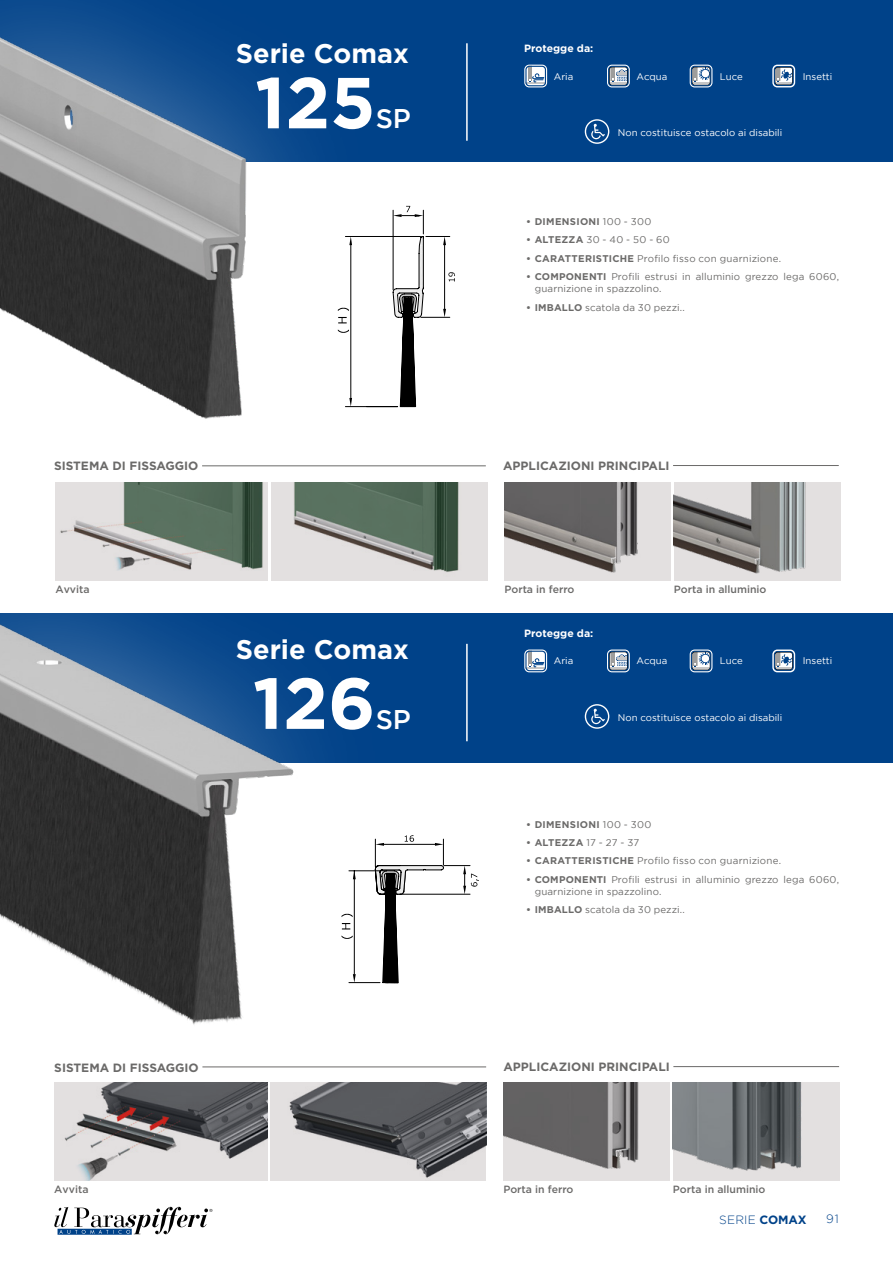
<style>
.page{position:relative;width:893px;height:1263px;background:#fff}
.page>*{position:absolute;margin:0;border:0;box-sizing:border-box;transform-origin:0 0}
.t1{font:700 72px "Gotham";color:#fff}
.t2{font:700 27px "Gotham";color:#fff}
.t3{font:500 27px "Gotham";color:#fff}
.t4{font:700 12px "Gotham";color:#6b6a69}
.t5{font:300 12px "Gotham";letter-spacing:.015em;color:#004289}
.t6{font:500 10.5px "Gotham";color:#6b6a69}
.t7{font:700 10.5px "Gotham";color:#fff}
.t8{font:9.75px/12px "Gotham";letter-spacing:.015em;color:#6b6a69}
.t9{font:700 9.75px "Gotham";letter-spacing:.03em;color:#6b6a69}
.t10{font:9.6px "Gotham";color:#fff}
.s1{font-weight:400}
.s2{font-weight:700}
</style>
<div class="page">
<svg style="left:54px;top:1207px;width:158px;height:28px"></svg>
<div style="left:503px;top:1082px;width:167px;height:99px;background:#e3e0e0"></div>
<img style="left:503px;top:1082px;width:136px;height:87px">
<div style="left:673px;top:1082px;width:166px;height:99px;background:#e3e0e0"></div>
<img style="left:673px;top:1082px;width:129px;height:89px">
<img style="left:55px;top:1148px;width:213px;height:33px">
<img style="left:271px;top:1082px;width:215px;height:99px">
<div style="left:0;top:0;width:893px;height:162px;background:#004289"></div>
<hr style="left:466px;top:43px;width:2px;height:98px;background:#fff">
<div style="left:0;top:0;width:377px;height:543px;background:#fff;opacity:.37"></div>
<img style="left:0;top:0;width:285px;height:426px">
<div style="left:0;top:613px;width:893px;height:149px;background:#004289"></div>
<hr style="left:466px;top:644px;width:2px;height:97px;background:#fff">
<div style="left:0;top:500px;width:404px;height:648px;background:#fff;opacity:.37"></div>
<img style="left:0;top:613px;width:306px;height:413px">
<div style="left:334px;top:783px;width:153px;height:247px;background:#fff"></div>
<svg style="left:375px;top:835px;width:104px;height:148px"></svg>
<hr style="left:349px;top:870px;width:38px;height:1px;background:#000">
<hr style="left:349px;top:982px;width:31px;height:1px;background:#000">
<hr style="left:354px;top:871px;width:1px;height:103px;background:#000">
<svg style="left:353px;top:871px;width:3px;height:8px"></svg>
<svg style="left:353px;top:974px;width:3px;height:8px"></svg>
<svg style="left:342px;top:935px;width:11px;height:4px"></svg>
<svg style="left:342px;top:923px;width:8px;height:6px"></svg>
<svg style="left:342px;top:914px;width:11px;height:3px"></svg>
<div style="left:311px;top:173px;width:165px;height:247px;background:#fff"></div>
<svg style="left:393px;top:206px;width:62px;height:201px"></svg>
<hr style="left:345px;top:406px;width:53px;height:1px;background:#000">
<hr style="left:345px;top:236px;width:76px;height:1px;background:#000">
<hr style="left:351px;top:245px;width:1px;height:153px;background:#000">
<svg style="left:349px;top:398px;width:3px;height:9px"></svg>
<svg style="left:349px;top:237px;width:3px;height:8px"></svg>
<svg style="left:338px;top:330px;width:11px;height:3px"></svg>
<svg style="left:338px;top:317px;width:9px;height:6px"></svg>
<svg style="left:338px;top:308px;width:11px;height:3px"></svg>
<div style="left:504px;top:482px;width:167px;height:99px;background:#e3e0e0"></div>
<img style="left:504px;top:482px;width:134px;height:91px">
<div style="left:674px;top:482px;width:166px;height:99px;background:#e3e0e0"></div>
<img style="left:674px;top:482px;width:132px;height:92px">
<img style="left:55px;top:482px;width:213px;height:99px">
<img style="left:271px;top:482px;width:216px;height:99px">
<svg style="left:690px;top:649px;width:22px;height:23px"></svg>
<svg style="left:691px;top:651px;width:20px;height:20px"></svg>
<svg style="left:772px;top:649px;width:23px;height:23px"></svg>
<svg style="left:774px;top:651px;width:20px;height:20px"></svg>
<svg style="left:607px;top:649px;width:23px;height:23px"></svg>
<svg style="left:608px;top:651px;width:21px;height:20px"></svg>
<svg style="left:524px;top:649px;width:23px;height:23px"></svg>
<svg style="left:525px;top:651px;width:21px;height:20px"></svg>
<svg style="left:585px;top:705px;width:24px;height:23px"></svg>
<div style="left:585px;top:704px;width:24px;height:25px;border:1px solid #fff;border-radius:50%"></div>
<svg style="left:591px;top:709px;width:14px;height:15px"></svg>
<svg style="left:690px;top:65px;width:22px;height:22px"></svg>
<svg style="left:691px;top:66px;width:20px;height:20px"></svg>
<svg style="left:772px;top:65px;width:23px;height:22px"></svg>
<svg style="left:774px;top:66px;width:20px;height:20px"></svg>
<svg style="left:607px;top:65px;width:23px;height:22px"></svg>
<svg style="left:608px;top:66px;width:21px;height:20px"></svg>
<svg style="left:524px;top:65px;width:23px;height:22px"></svg>
<svg style="left:525px;top:66px;width:21px;height:20px"></svg>
<svg style="left:585px;top:120px;width:24px;height:23px"></svg>
<div style="left:585px;top:119px;width:24px;height:25px;border:1px solid #fff;border-radius:50%"></div>
<svg style="left:591px;top:124px;width:14px;height:15px"></svg>
<hr style="left:673px;top:465px;width:166px;height:1px;background:#6b6a69">
<hr style="left:202px;top:465px;width:284px;height:1px;background:#6b6a69">
<hr style="left:673px;top:1066px;width:166px;height:1px;background:#6b6a69">
<hr style="left:202px;top:1066px;width:284px;height:1px;background:#6b6a69">
<h2 class="t2" style="left:236px;top:36px;width:174px">Serie Comax</h2>
<h1 class="t1" style="left:255px;top:55px;width:122px">125</h1>
<h2 class="t3" style="left:376px;top:103px;width:37px">SP</h2>
<p class="t7" style="left:524px;top:41px;width:71px">Protegge da:</p>
<p class="t10" style="left:554px;top:71px;width:21px">Aria</p>
<p class="t10" style="left:636px;top:71px;width:32px">Acqua</p>
<p class="t10" style="left:720px;top:71px;width:25px">Luce</p>
<p class="t10" style="left:803px;top:71px;width:31px">Insetti</p>
<p class="t10" style="left:618px;top:127px;width:166px">Non costituisce ostacolo ai disabili</p>
<p class="t9" style="left:526px;top:215px;width:127px">• DIMENSIONI <span class="s1">100 - 300</span></p>
<p class="t8" style="left:526px;top:234px;width:145px"><span class="s2">• ALTEZZA</span> 30 - 40 - 50 - 60</p>
<p class="t8" style="left:526px;top:252px;width:257px"><span class="s2">• CARATTERISTICHE</span> Profilo fisso con guarnizione.</p>
<p class="t8" style="left:535px;top:271px;width:306px;text-indent:-9px"><span class="s2">• COMPONENTI</span> Profili estrusi in alluminio grezzo lega 6060, guarnizione in spazzolino.</p>
<p class="t8" style="left:526px;top:301px;width:160px"><span class="s2">• IMBALLO</span> scatola da 30 pezzi..</p>
<p class="t4" style="left:54px;top:458px;width:146px">SISTEMA DI FISSAGGIO</p>
<p class="t4" style="left:503px;top:458px;width:168px">APPLICAZIONI PRINCIPALI</p>
<p class="t6" style="left:55px;top:583px;width:36px">Avvita</p>
<p class="t6" style="left:504px;top:583px;width:72px">Porta in ferro</p>
<p class="t6" style="left:674px;top:583px;width:94px">Porta in alluminio</p>
<h2 class="t2" style="left:236px;top:632px;width:174px">Serie Comax</h2>
<h1 class="t1" style="left:253px;top:656px;width:124px">126</h1>
<h2 class="t3" style="left:376px;top:704px;width:37px">SP</h2>
<p class="t7" style="left:524px;top:626px;width:71px">Protegge da:</p>
<p class="t10" style="left:554px;top:656px;width:21px">Aria</p>
<p class="t10" style="left:636px;top:656px;width:32px">Acqua</p>
<p class="t10" style="left:720px;top:656px;width:25px">Luce</p>
<p class="t10" style="left:803px;top:656px;width:31px">Insetti</p>
<p class="t10" style="left:618px;top:712px;width:166px">Non costituisce ostacolo ai disabili</p>
<p class="t9" style="left:526px;top:818px;width:127px">• DIMENSIONI <span class="s1">100 - 300</span></p>
<p class="t9" style="left:526px;top:836px;width:115px">• ALTEZZA <span class="s1">17 - 27 - 37</span></p>
<p class="t8" style="left:526px;top:855px;width:257px"><span class="s2">• CARATTERISTICHE</span> Profilo fisso con guarnizione.</p>
<p class="t8" style="left:535px;top:873px;width:306px;text-indent:-9px"><span class="s2">• COMPONENTI</span> Profili estrusi in alluminio grezzo lega 6060, guarnizione in spazzolino.</p>
<p class="t8" style="left:526px;top:903px;width:160px"><span class="s2">• IMBALLO</span> scatola da 30 pezzi..</p>
<p class="t4" style="left:54px;top:1059px;width:146px">SISTEMA DI FISSAGGIO</p>
<p class="t4" style="left:503px;top:1059px;width:168px">APPLICAZIONI PRINCIPALI</p>
<p class="t6" style="left:54px;top:1183px;width:36px">Avvita</p>
<p class="t6" style="left:503px;top:1183px;width:72px">Porta in ferro</p>
<p class="t6" style="left:673px;top:1183px;width:94px">Porta in alluminio</p>
<p class="t5" style="left:719px;top:1213px;width:89px">SERIE <span class="s2">COMAX</span></p>
<p class="t5" style="left:826px;top:1213px;width:14px">91</p>
</div>
